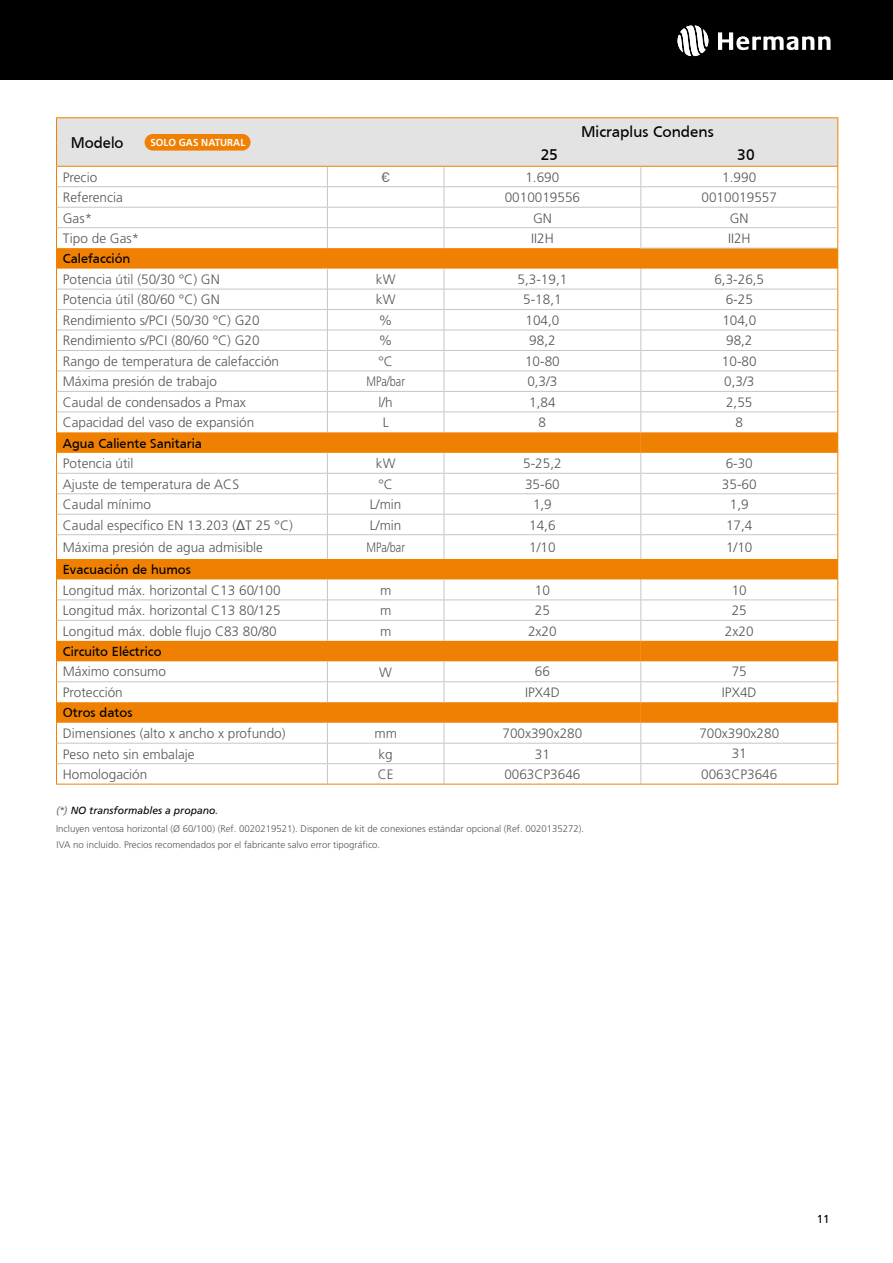
<style>
.page{position:relative;width:893px;height:1263px;background:#fff}
.page>*{position:absolute;margin:0;border:0;box-sizing:border-box;transform-origin:0 0}
.t1{font:16.05px "Frutiger Normal";color:#000}
.t2{font:300 13.5px "Frutiger";color:#575756}
.t3{font:13.5px "Frutiger Normal";color:#000}
.t4{font:300 13.5px "Frutiger";color:#575756;scale:.8 1}
.t5{font:13.5px "DINOT";color:#575756}
.t6{font:12px "Frutiger Normal";color:#000}
.t7{font:italic 10.5px "Frutiger LT Std";color:#000}
.t8{font:700 10.2px "Frutiger LT Std";color:#fff}
.t9{font:300 9.6px/16.4px "Frutiger";color:#575756}
.s1{font-family:"Arial";font-weight:400}
.s2{font-family:"Meta Plus Normal";color:#575756}
</style>
<div class="page">
<div style="left:0;top:0;width:893px;height:79px;background:#000"></div>
<svg style="left:718px;top:32px;width:112px;height:18px"></svg>
<svg style="left:677px;top:25px;width:31px;height:31px"></svg>
<hr style="left:56px;top:117px;width:271px;height:1px;background:#ef8002">
<hr style="left:327px;top:117px;width:117px;height:1px;background:#ef8002">
<hr style="left:444px;top:117px;width:197px;height:1px;background:#ef8002">
<hr style="left:641px;top:117px;width:197px;height:1px;background:#ef8002">
<hr style="left:56px;top:784px;width:271px;height:1px;background:#ef8002">
<hr style="left:327px;top:784px;width:117px;height:1px;background:#ef8002">
<hr style="left:444px;top:784px;width:197px;height:1px;background:#ef8002">
<hr style="left:641px;top:784px;width:197px;height:1px;background:#ef8002">
<svg style="left:56px;top:118px;width:782px;height:666px"></svg>
<hr style="left:641px;top:186px;width:196px;height:1px;background:#c6c6c6">
<hr style="left:641px;top:166px;width:197px;height:1px;background:#ef8002">
<div style="left:145px;top:134px;width:106px;height:17px;background:#ef8002;border-radius:8px"></div>
<p class="t1" style="left:71px;top:133px;width:54px">Modelo</p>
<p class="t8" style="left:150px;top:136px;width:96px">SOLO GAS NATURAL</p>
<p class="t1" style="left:581px;top:122px;width:134px">Micraplus Condens</p>
<p class="t1" style="left:541px;top:146px;width:18px">25</p>
<p class="t1" style="left:737px;top:146px;width:19px">30</p>
<p class="t2" style="left:63px;top:169px;width:36px">Precio</p>
<p class="t5" style="left:381px;top:168px;width:11px">€</p>
<p class="t2" style="left:525px;top:169px;width:35px">1.690</p>
<p class="t2" style="left:722px;top:169px;width:35px">1.990</p>
<p class="t2" style="left:63px;top:190px;width:62px">Referencia</p>
<p class="t2" style="left:505px;top:190px;width:77px">0010019556</p>
<p class="t2" style="left:702px;top:190px;width:77px">0010019557</p>
<p class="t2" style="left:63px;top:210px;width:31px">Gas*</p>
<p class="t2" style="left:533px;top:210px;width:20px">GN</p>
<p class="t2" style="left:730px;top:210px;width:20px">GN</p>
<p class="t2" style="left:63px;top:231px;width:78px">Tipo de Gas*</p>
<p class="t2" style="left:531px;top:231px;width:24px">II2H</p>
<p class="t2" style="left:728px;top:231px;width:24px">II2H</p>
<p class="t3" style="left:63px;top:251px;width:69px">Calefacción</p>
<p class="t2" style="left:63px;top:271px;width:158px">Potencia útil (50/30 °C) GN</p>
<p class="t2" style="left:376px;top:271px;width:21px">kW</p>
<p class="t2" style="left:518px;top:271px;width:51px">5,3-19,1</p>
<p class="t2" style="left:714px;top:271px;width:51px">6,3-26,5</p>
<p class="t2" style="left:63px;top:292px;width:158px">Potencia útil (80/60 °C) GN</p>
<p class="t2" style="left:376px;top:292px;width:21px">kW</p>
<p class="t2" style="left:523px;top:292px;width:40px">5-18,1</p>
<p class="t2" style="left:726px;top:292px;width:29px">6-25</p>
<p class="t2" style="left:63px;top:313px;width:198px">Rendimiento s/PCI (50/30 °C) G20</p>
<p class="t2" style="left:379px;top:313px;width:15px">%</p>
<p class="t2" style="left:525px;top:313px;width:35px">104,0</p>
<p class="t2" style="left:722px;top:313px;width:35px">104,0</p>
<p class="t2" style="left:63px;top:333px;width:198px">Rendimiento s/PCI (80/60 °C) G20</p>
<p class="t2" style="left:379px;top:333px;width:15px">%</p>
<p class="t2" style="left:529px;top:333px;width:28px">98,2</p>
<p class="t2" style="left:726px;top:333px;width:28px">98,2</p>
<p class="t2" style="left:63px;top:353px;width:218px">Rango de temperatura de calefacción</p>
<p class="t2" style="left:378px;top:353px;width:16px">°C</p>
<p class="t2" style="left:525px;top:353px;width:36px">10-80</p>
<p class="t2" style="left:722px;top:353px;width:36px">10-80</p>
<p class="t2" style="left:63px;top:374px;width:156px">Máxima presión de trabajo</p>
<p class="t4" style="left:366px;top:374px;width:50px">MPa/bar</p>
<p class="t2" style="left:527px;top:374px;width:32px">0,3/3</p>
<p class="t2" style="left:724px;top:374px;width:32px">0,3/3</p>
<p class="t2" style="left:63px;top:394px;width:185px">Caudal de condensados a Pmax</p>
<p class="t2" style="left:379px;top:394px;width:16px">l/h</p>
<p class="t2" style="left:529px;top:394px;width:28px">1,84</p>
<p class="t2" style="left:726px;top:394px;width:28px">2,55</p>
<p class="t2" style="left:63px;top:415px;width:193px">Capacidad del vaso de expansión</p>
<p class="t2" style="left:383px;top:415px;width:8px">L</p>
<p class="t2" style="left:539px;top:415px;width:9px">8</p>
<p class="t2" style="left:735px;top:415px;width:9px">8</p>
<p class="t3" style="left:63px;top:435px;width:141px">Agua Caliente Sanitaria</p>
<p class="t2" style="left:63px;top:456px;width:72px">Potencia útil</p>
<p class="t2" style="left:376px;top:456px;width:21px">kW</p>
<p class="t2" style="left:523px;top:456px;width:40px">5-25,2</p>
<p class="t2" style="left:726px;top:456px;width:29px">6-30</p>
<p class="t2" style="left:63px;top:476px;width:178px">Ajuste de temperatura de ACS</p>
<p class="t2" style="left:378px;top:476px;width:16px">°C</p>
<p class="t2" style="left:525px;top:476px;width:36px">35-60</p>
<p class="t2" style="left:722px;top:476px;width:36px">35-60</p>
<p class="t2" style="left:63px;top:497px;width:90px">Caudal mínimo</p>
<p class="t2" style="left:370px;top:497px;width:33px">L/min</p>
<p class="t2" style="left:533px;top:497px;width:20px">1,9</p>
<p class="t2" style="left:730px;top:497px;width:20px">1,9</p>
<p class="t2" style="left:63px;top:517px;width:231px">Caudal específico EN 13.203 (<span class="s1">Δ</span>T 25 °C)</p>
<p class="t2" style="left:370px;top:517px;width:33px">L/min</p>
<p class="t2" style="left:529px;top:517px;width:28px">14,6</p>
<p class="t2" style="left:726px;top:517px;width:28px">17,4</p>
<p class="t2" style="left:63px;top:540px;width:202px">Máxima presión de agua admisible</p>
<p class="t4" style="left:366px;top:540px;width:50px">MPa/bar</p>
<p class="t2" style="left:529px;top:540px;width:28px">1/10</p>
<p class="t2" style="left:726px;top:540px;width:28px">1/10</p>
<p class="t3" style="left:63px;top:562px;width:130px">Evacuación de humos</p>
<p class="t2" style="left:63px;top:582px;width:219px">Longitud máx. horizontal C13 60/100</p>
<p class="t2" style="left:380px;top:582px;width:13px">m</p>
<p class="t2" style="left:535px;top:582px;width:17px">10</p>
<p class="t2" style="left:732px;top:582px;width:17px">10</p>
<p class="t2" style="left:63px;top:603px;width:219px">Longitud máx. horizontal C13 80/125</p>
<p class="t2" style="left:380px;top:603px;width:13px">m</p>
<p class="t2" style="left:535px;top:603px;width:17px">25</p>
<p class="t2" style="left:732px;top:603px;width:17px">25</p>
<p class="t2" style="left:63px;top:623px;width:216px">Longitud máx. doble flujo C83 80/80</p>
<p class="t2" style="left:380px;top:623px;width:13px">m</p>
<p class="t2" style="left:528px;top:623px;width:30px">2x20</p>
<p class="t2" style="left:725px;top:623px;width:30px">2x20</p>
<p class="t3" style="left:63px;top:644px;width:100px">Circuito Eléctrico</p>
<p class="t2" style="left:63px;top:664px;width:105px">Máximo consumo</p>
<p class="t2" style="left:379px;top:664px;width:14px">W</p>
<p class="t2" style="left:535px;top:664px;width:17px">66</p>
<p class="t2" style="left:732px;top:664px;width:17px">75</p>
<p class="t2" style="left:63px;top:685px;width:62px">Protección</p>
<p class="t2" style="left:525px;top:685px;width:36px">IPX4D</p>
<p class="t2" style="left:722px;top:685px;width:36px">IPX4D</p>
<p class="t3" style="left:63px;top:705px;width:71px">Otros datos</p>
<p class="t2" style="left:63px;top:725px;width:224px">Dimensiones (alto x ancho x profundo)</p>
<p class="t2" style="left:374px;top:726px;width:24px">mm</p>
<p class="t2" style="left:502px;top:725px;width:81px">700x390x280</p>
<p class="t2" style="left:699px;top:726px;width:81px">700x390x280</p>
<p class="t2" style="left:63px;top:746px;width:133px">Peso neto sin embalaje</p>
<p class="t2" style="left:379px;top:746px;width:16px">kg</p>
<p class="t2" style="left:535px;top:746px;width:17px">31</p>
<p class="t2" style="left:732px;top:746px;width:17px">31</p>
<p class="t2" style="left:63px;top:767px;width:86px">Homologación</p>
<p class="t2" style="left:378px;top:767px;width:17px">CE</p>
<p class="t2" style="left:504px;top:767px;width:78px">0063CP3646</p>
<p class="t2" style="left:701px;top:767px;width:78px">0063CP3646</p>
<p class="t7" style="left:56px;top:804px;width:164px"><span class="s2">(*)</span> NO transformables a propano<span class="s2">.</span></p>
<p class="t9" style="left:56px;top:820px;width:530px">Incluyen ventosa horizontal (Ø 60/100) (Ref. 0020219521). Disponen de kit de conexiones estándar opcional (Ref. 0020135272).<br>IVA no incluido. Precios recomendados por el fabricante salvo error tipográfico.</p>
<p class="t6" style="left:817px;top:1212px;width:14px">11</p>
</div>
